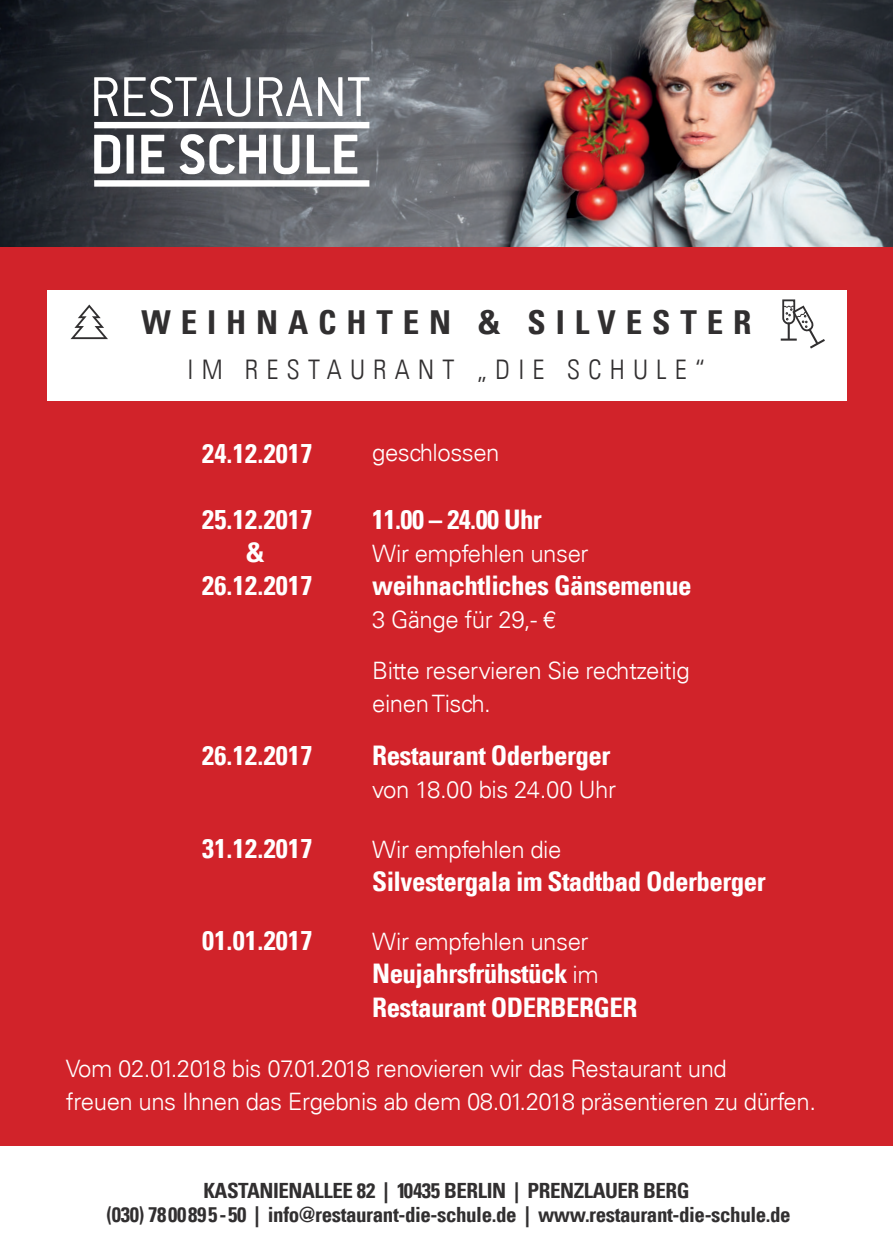
<style>
.page{position:relative;width:893px;height:1259px;background:#d1232a}
.page>*{position:absolute;margin:0;border:0;box-sizing:border-box;transform-origin:0 0}
.t1{font:700 condensed 33px "Univers LT";letter-spacing:.3em;color:#312f30}
.t2{font:700 condensed 27px "Univers LT";letter-spacing:-.02em;color:#fff}
.t3{font:300 condensed 27px "Univers LT";letter-spacing:.3em;color:#312f30}
.t4{font:300 24px/33px "Univers LT";letter-spacing:-.02em;color:#fff}
.t5{font:700 condensed 21px "Univers LT";letter-spacing:-.02em;color:#312f30}
.s1{font-weight:300;font-stretch:normal;font-size:24px}
</style>
<div class="page">
<div style="left:0;top:1146px;width:893px;height:113px;background:#fff"></div>
<div style="left:47px;top:290px;width:799px;height:110px;background:#fff"></div>
<img style="left:0;top:0;width:893px;height:247px">
<svg style="left:94px;top:77px;width:275px;height:110px;background:#929498"></svg>
<svg style="left:71px;top:304px;width:37px;height:35px"></svg>
<svg style="left:781px;top:299px;width:44px;height:49px"></svg>
<p class="t1" style="left:141px;top:302px;width:612px">WEIHNACHTEN &amp; SILVESTER</p>
<p class="t3" style="left:188px;top:353px;width:519px">IM RESTAURANT „DIE SCHULE“</p>
<p class="t2" style="left:202px;top:437px;width:112px">24.12.2017</p>
<p class="t2" style="left:202px;top:502px;width:112px">25.12.2017</p>
<p class="t2" style="left:246px;top:535px;width:20px">&amp;</p>
<p class="t2" style="left:202px;top:568px;width:112px">26.12.2017</p>
<p class="t2" style="left:202px;top:738px;width:112px">26.12.2017</p>
<p class="t2" style="left:202px;top:831px;width:112px">31.12.2017</p>
<p class="t2" style="left:202px;top:924px;width:112px">01.01.2017</p>
<p class="t4" style="left:372px;top:436px;width:129px">geschlossen</p>
<p class="t2" style="left:372px;top:502px;width:171px">11.00 – 24.00 Uhr</p>
<p class="t4" style="left:372px;top:537px;width:218px">Wir empfehlen unser</p>
<p class="t2" style="left:372px;top:568px;width:321px">weihnachtliches Gänsemenue</p>
<p class="t4" style="left:372px;top:603px;width:185px">3 Gänge für 29,- €</p>
<p class="t4" style="left:372px;top:654px;width:319px">Bitte reservieren Sie rechtzeitig einen Tisch.</p>
<p class="t2" style="left:372px;top:738px;width:240px">Restaurant Oderberger</p>
<p class="t4" style="left:372px;top:773px;width:245px">von 18.00 bis 24.00 Uhr</p>
<p class="t4" style="left:372px;top:832px;width:191px">Wir empfehlen die</p>
<p class="t2" style="left:372px;top:864px;width:395px">Silvestergala im Stadtbad Oderberger</p>
<p class="t4" style="left:372px;top:925px;width:218px">Wir empfehlen unser</p>
<p class="t2" style="left:372px;top:957px;width:228px">Neujahrsfrühstück <span class="s1">im</span></p>
<p class="t2" style="left:372px;top:990px;width:267px">Restaurant ODERBERGER</p>
<p class="t4" style="left:66px;top:1052px;width:752px">Vom 02.01.2018 bis 07.01.2018 renovieren wir das Restaurant und<br>freuen uns Ihnen das Ergebnis ab dem 08.01.2018 präsentieren zu dürfen.</p>
<p class="t5" style="left:203px;top:1177px;width:488px">KASTANIENALLEE 82 | 10435 BERLIN | PRENZLAUER BERG</p>
<p class="t5" style="left:107px;top:1201px;width:686px">(030) 78 00 89 5-50 | info@restaurant-die-schule.de | www.restaurant-die-schule.de</p>
</div>
